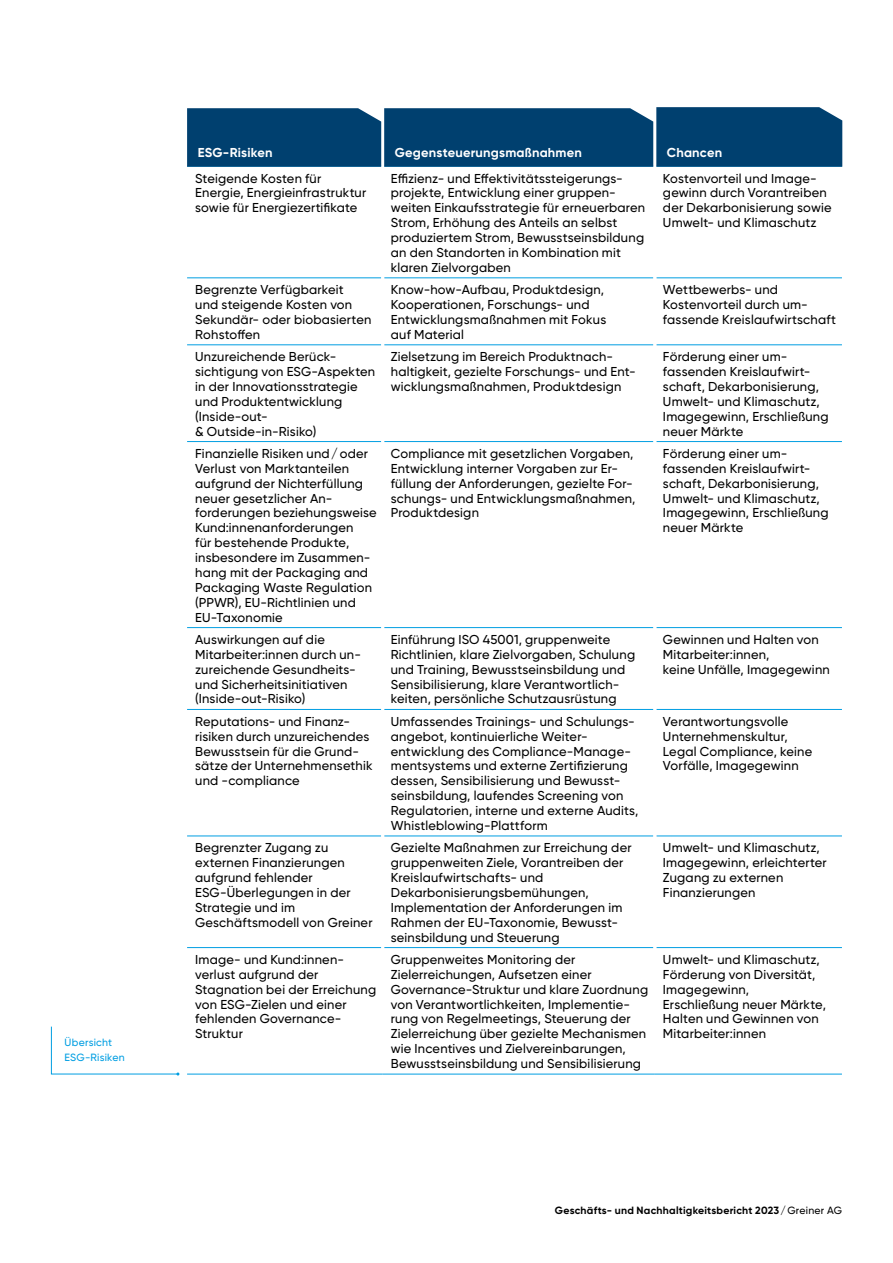
<style>
.page{position:relative;width:893px;height:1263px;background:#fff}
.page>*{position:absolute;margin:0;border:0;box-sizing:border-box;transform-origin:0 0}
.t1{font:500 12.9px/14.9px "Gilroy";letter-spacing:.015em;color:#000}
.t2{font:700 12.9px "Gilroy";letter-spacing:.015em;color:#fff}
.t3{font:700 10.5px "Gilroy";letter-spacing:.02em;color:#000}
.t4{font:500 10.5px/15px "Gilroy";letter-spacing:.02em;color:#009ee2}
.s1{font-weight:500}
</style>
<div class="page">
<hr style="left:187px;top:277px;width:194px;height:1px;background:#009ee2">
<hr style="left:384px;top:277px;width:269px;height:1px;background:#009ee2">
<hr style="left:656px;top:277px;width:186px;height:1px;background:#009ee2">
<hr style="left:187px;top:344px;width:194px;height:1px;background:#009ee2">
<hr style="left:384px;top:344px;width:269px;height:1px;background:#009ee2">
<hr style="left:656px;top:344px;width:186px;height:1px;background:#009ee2">
<hr style="left:187px;top:441px;width:194px;height:1px;background:#009ee2">
<hr style="left:384px;top:441px;width:269px;height:1px;background:#009ee2">
<hr style="left:656px;top:441px;width:186px;height:1px;background:#009ee2">
<hr style="left:187px;top:627px;width:194px;height:1px;background:#009ee2">
<hr style="left:384px;top:627px;width:269px;height:1px;background:#009ee2">
<hr style="left:656px;top:627px;width:186px;height:1px;background:#009ee2">
<hr style="left:187px;top:709px;width:194px;height:1px;background:#009ee2">
<hr style="left:384px;top:709px;width:269px;height:1px;background:#009ee2">
<hr style="left:656px;top:709px;width:186px;height:1px;background:#009ee2">
<hr style="left:187px;top:835px;width:194px;height:1px;background:#009ee2">
<hr style="left:384px;top:835px;width:269px;height:1px;background:#009ee2">
<hr style="left:656px;top:835px;width:186px;height:1px;background:#009ee2">
<hr style="left:187px;top:947px;width:194px;height:1px;background:#009ee2">
<hr style="left:384px;top:947px;width:269px;height:1px;background:#009ee2">
<hr style="left:656px;top:947px;width:186px;height:1px;background:#009ee2">
<hr style="left:187px;top:1074px;width:196px;height:1px;background:#009ee2">
<hr style="left:383px;top:1074px;width:272px;height:1px;background:#009ee2">
<hr style="left:655px;top:1074px;width:187px;height:1px;background:#009ee2">
<svg style="left:187px;top:107px;width:655px;height:60px;background:#094774"></svg>
<svg style="left:51px;top:1026px;width:128px;height:49px"></svg>
<p class="t4" style="left:65px;top:1035px;width:62px">Übersicht<br>ESG-Risiken</p>
<p class="t2" style="left:198px;top:145px;width:76px">ESG-Risiken</p>
<p class="t2" style="left:395px;top:145px;width:189px">Gegensteuerungsmaßnahmen</p>
<p class="t2" style="left:667px;top:145px;width:57px">Chancen</p>
<p class="t1" style="left:195px;top:170px;width:173px">Steigende Kosten für<br>Energie, Energieinfrastruktur sowie für Energiezertifikate</p>
<p class="t1" style="left:391px;top:170px;width:256px">Effizienz- und Effektivitätssteigerungs&shy;projekte, Entwicklung einer gruppen&shy;weiten Einkaufsstrategie für erneuerbaren Strom, Erhöhung des Anteils an selbst produziertem Strom, Bewusstseinsbildung an den Standorten in Kombination mit klaren Zielvorgaben</p>
<p class="t1" style="left:663px;top:170px;width:170px">Kostenvorteil und Image&shy;gewinn durch Vorantreiben der Dekarbonisierung sowie<br>Umwelt- und Klimaschutz</p>
<p class="t1" style="left:195px;top:282px;width:178px">Begrenzte Verfügbarkeit<br>und steigende Kosten von<br>Sekundär- oder biobasierten<br>Rohstoffen</p>
<p class="t1" style="left:391px;top:282px;width:217px">Know-how-Aufbau, Produktdesign,<br>Kooperationen, Forschungs- und<br>Entwicklungsmaßnahmen mit Fokus auf Material</p>
<p class="t1" style="left:663px;top:282px;width:174px">Wettbewerbs- und<br>Kostenvorteil durch um&shy;fassende Kreislaufwirtschaft</p>
<p class="t1" style="left:195px;top:349px;width:182px">Unzureichende Berück&shy;sichtigung von ESG-Aspekten in der Innovationsstrategie und Produktentwicklung (Inside-out-<br>&amp; Outside-in-Risiko)</p>
<p class="t1" style="left:391px;top:349px;width:246px">Zielsetzung im Bereich Produktnach&shy;haltigkeit, gezielte Forschungs- und Ent&shy;wicklungsmaßnahmen, Produktdesign</p>
<p class="t1" style="left:663px;top:349px;width:167px">Förderung einer um&shy;fassenden Kreislaufwirt&shy;schaft, Dekarbonisierung,<br>Umwelt- und Klimaschutz,<br>Imagegewinn, Erschließung neuer Märkte</p>
<p class="t1" style="left:195px;top:446px;width:183px">Finanzielle Risiken und/oder<br>Verlust von Marktanteilen aufgrund der Nichterfüllung neuer gesetzlicher An&shy;forderungen beziehungsweise<br>Kund:innenanforderungen<br>für bestehende Produkte, insbesondere im Zusammen&shy;hang mit der Packaging and<br>Packaging Waste Regulation (PPWR), EU-Richtlinien und<br>EU-Taxonomie</p>
<p class="t1" style="left:391px;top:446px;width:246px">Compliance mit gesetzlichen Vorgaben, Entwicklung interner Vorgaben zur Er&shy;füllung der Anforderungen, gezielte For&shy;schungs- und Entwicklungsmaßnahmen, Produktdesign</p>
<p class="t1" style="left:663px;top:446px;width:167px">Förderung einer um&shy;fassenden Kreislaufwirt&shy;schaft, Dekarbonisierung,<br>Umwelt- und Klimaschutz,<br>Imagegewinn, Erschließung neuer Märkte</p>
<p class="t1" style="left:195px;top:632px;width:167px">Auswirkungen auf die<br>Mitarbeiter:innen durch un&shy;zureichende Gesundheits&shy;und Sicherheitsinitiativen (Inside-out-Risiko)</p>
<p class="t1" style="left:391px;top:632px;width:246px">Einführung ISO 45001, gruppenweite Richtlinien, klare Zielvorgaben, Schulung und Training, Bewusstseinsbildung und Sensibilisierung, klare Verantwortlich&shy;keiten, persönliche Schutzausrüstung</p>
<p class="t1" style="left:663px;top:632px;width:168px">Gewinnen und Halten von<br>Mitarbeiter:innen,<br>keine Unfälle, Imagegewinn</p>
<p class="t1" style="left:195px;top:714px;width:179px">Reputations- und Finanz&shy;risiken durch unzureichendes<br>Bewusstsein für die Grund&shy;sätze der Unternehmensethik und -compliance</p>
<p class="t1" style="left:391px;top:714px;width:249px">Umfassendes Trainings- und Schulungs&shy;angebot, kontinuierliche Weiter&shy;entwicklung des Compliance-Manage&shy;mentsystems und externe Zertifizierung dessen, Sensibilisierung und Bewusst&shy;seinsbildung, laufendes Screening von Regulatorien, interne und externe Audits, Whistleblowing-Plattform</p>
<p class="t1" style="left:663px;top:714px;width:151px">Verantwortungsvolle<br>Unternehmenskultur,<br>Legal Compliance, keine<br>Vorfälle, Imagegewinn</p>
<p class="t1" style="left:195px;top:840px;width:179px">Begrenzter Zugang zu externen Finanzierungen aufgrund fehlender<br>ESG-Überlegungen in der<br>Strategie und im<br>Geschäftsmodell von Greiner</p>
<p class="t1" style="left:391px;top:840px;width:242px">Gezielte Maßnahmen zur Erreichung der gruppenweiten Ziele, Vorantreiben der Kreislaufwirtschafts- und Dekarbonisierungsbemühungen, Implementation der Anforderungen im Rahmen der EU-Taxonomie, Bewusst&shy;seinsbildung und Steuerung</p>
<p class="t1" style="left:663px;top:840px;width:165px">Umwelt- und Klimaschutz,<br>Imagegewinn, erleichterter<br>Zugang zu externen<br>Finanzierungen</p>
<p class="t1" style="left:195px;top:952px;width:183px">Image- und Kund:innen&shy;verlust aufgrund der<br>Stagnation bei der Erreichung von ESG-Zielen und einer fehlenden Governance-<br>Struktur</p>
<p class="t1" style="left:391px;top:952px;width:259px">Gruppenweites Monitoring der Zielerreichungen, Aufsetzen einer Governance-Struktur und klare Zuordnung von Verantwortlichkeiten, Implementie&shy;rung von Regelmeetings, Steuerung der Zielerreichung über gezielte Mechanismen wie Incentives und Zielvereinbarungen, Bewusstseinsbildung und Sensibilisierung</p>
<p class="t1" style="left:663px;top:952px;width:164px">Umwelt- und Klimaschutz,<br>Förderung von Diversität,<br>Imagegewinn,<br>Erschließung neuer Märkte,<br>Halten und Gewinnen von<br>Mitarbeiter:innen</p>
<p class="t3" style="left:555px;top:1204px;width:288px">Geschäfts- und Nachhaltigkeitsbericht 2023<span class="s1">/Greiner AG</span></p>
</div>
